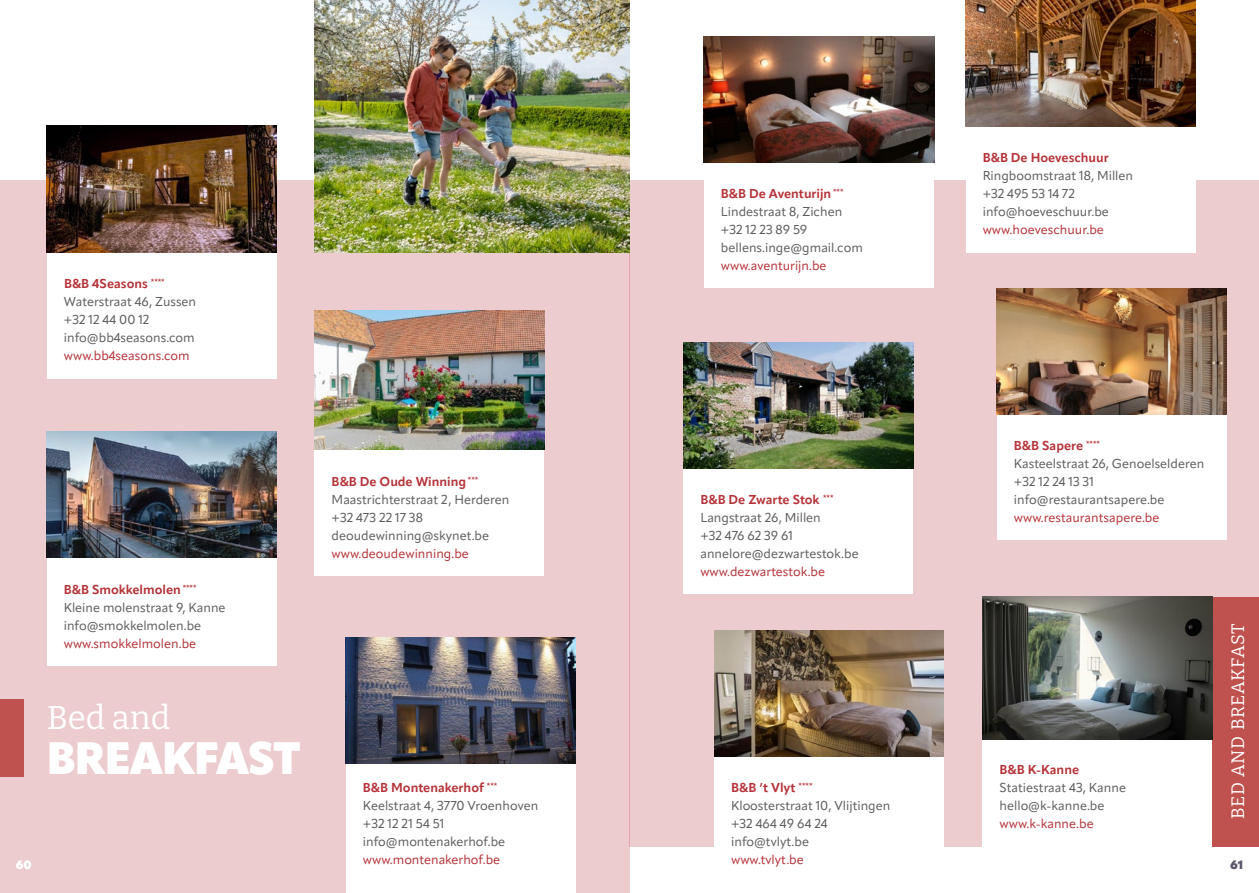
<style>
.page{position:relative;width:1259px;height:893px;background:#fff}
.page>*{position:absolute;margin:0;border:0;box-sizing:border-box;transform-origin:0 0}
.t1{font:900 45px "Apparat";letter-spacing:-.02em;color:#fff}
.t2{font:100 33px "Bitter";color:#fff}
.t3{font:100 18px "Bitter";letter-spacing:.02em;color:#fff}
.t4{font:12.75px/18px "Apparat";color:#5f5e5e}
.t5{font:12.75px "Apparat";color:#b5343a}
.t6{font:700 12.75px "Apparat";color:#b5343a}
.t7{font:900 12px "Apparat";color:#fff}
.t8{font:900 12px "Apparat";color:#5e576c}
.s1{font-weight:700;color:#b5343a}
</style>
<div class="page">
<div style="left:0;top:180px;width:629px;height:713px;background:#ecccce"></div>
<div style="left:629px;top:180px;width:630px;height:666px;background:#ecccce"></div>
<div style="left:346px;top:764px;width:229px;height:129px;background:#fff"></div>
<img style="left:346px;top:638px;width:229px;height:126px">
<div style="left:714px;top:756px;width:230px;height:137px;background:#fff"></div>
<img style="left:714px;top:630px;width:230px;height:126px">
<div style="left:1212px;top:597px;width:47px;height:250px;background:#bf514e"></div>
<div style="left:0;top:700px;width:24px;height:77px;background:#bf514e"></div>
<div style="left:47px;top:252px;width:230px;height:126px;background:#fff"></div>
<img style="left:47px;top:126px;width:230px;height:126px">
<div style="left:315px;top:449px;width:229px;height:126px;background:#fff"></div>
<img style="left:315px;top:310px;width:229px;height:140px">
<div style="left:47px;top:558px;width:229px;height:108px;background:#fff"></div>
<img style="left:47px;top:432px;width:229px;height:126px">
<div style="left:704px;top:163px;width:229px;height:125px;background:#fff"></div>
<img style="left:704px;top:37px;width:230px;height:126px">
<div style="left:965px;top:126px;width:230px;height:126px;background:#fff"></div>
<img style="left:965px;top:0;width:230px;height:126px">
<div style="left:683px;top:468px;width:230px;height:126px;background:#fff"></div>
<img style="left:683px;top:342px;width:230px;height:126px">
<div style="left:997px;top:414px;width:229px;height:126px;background:#fff"></div>
<img style="left:996px;top:288px;width:230px;height:126px">
<div style="left:982px;top:739px;width:230px;height:108px;background:#fff"></div>
<img style="left:982px;top:597px;width:230px;height:142px">
<img style="left:315px;top:0;width:314px;height:252px">
<p class="t4" style="left:64px;top:275px;width:134px"><span class="s1">B&amp;B 4Seasons</span> <sup>****<br></sup>Waterstraat 46, Zussen +32 12 44 00 12 info@bb4seasons.com</p>
<p class="t5" style="left:64px;top:348px;width:127px">www.bb4seasons.com</p>
<p class="t4" style="left:332px;top:473px;width:179px"><span class="s1">B&amp;B De Oude Winning</span> <sup>***<br></sup>Maastrichterstraat 2, Herderen +32 473 22 17 38 deoudewinning@skynet.be</p>
<p class="t5" style="left:332px;top:546px;width:139px">www.deoudewinning.be</p>
<p class="t4" style="left:721px;top:185px;width:143px"><span class="s1">B&amp;B De Aventurijn</span> <sup>***<br></sup>Lindestraat 8, Zichen +32 12 23 89 59 bellens.inge@gmail.com</p>
<p class="t5" style="left:721px;top:258px;width:107px">www.aventurijn.be</p>
<p class="t4" style="left:700px;top:491px;width:160px"><span class="s1">B&amp;B De Zwarte Stok</span> <sup>***<br></sup>Langstraat 26, Millen<br>+32 476 62 39 61 annelore@dezwartestok.be</p>
<p class="t5" style="left:700px;top:564px;width:126px">www.dezwartestok.be</p>
<p class="t6" style="left:982px;top:150px;width:127px">B&amp;B De Hoeveschuur</p>
<p class="t4" style="left:982px;top:167px;width:152px">Ringboomstraat 18, Millen +32 495 53 14 72 info@hoeveschuur.be</p>
<p class="t5" style="left:982px;top:222px;width:123px">www.hoeveschuur.be</p>
<p class="t4" style="left:1014px;top:437px;width:192px"><span class="s1">B&amp;B Sapere</span> <sup>****<br></sup>Kasteelstraat 26, Genoelselderen +32 12 24 13 31 info@restaurantsapere.be</p>
<p class="t5" style="left:1014px;top:510px;width:147px">www.restaurantsapere.be</p>
<p class="t4" style="left:64px;top:581px;width:163px"><span class="s1">B&amp;B Smokkelmolen</span> <sup>****<br></sup>Kleine molenstraat 9, Kanne info@smokkelmolen.be</p>
<p class="t5" style="left:64px;top:636px;width:134px">www.smokkelmolen.be</p>
<h3 class="t3" style="left:1226px;top:819px;width:198px;rotate:-90deg">BED AND BREAKFAST</h3>
<h2 class="t2" style="left:47px;top:696px;width:125px">Bed and</h2>
<h1 class="t1" style="left:47px;top:730px;width:255px">BREAKFAST</h1>
<p class="t6" style="left:999px;top:762px;width:81px">B&amp;B K-Kanne</p>
<p class="t4" style="left:999px;top:779px;width:128px">Statiestraat 43, Kanne hello@k-kanne.be</p>
<p class="t5" style="left:999px;top:816px;width:96px">www.k-kanne.be</p>
<p class="t4" style="left:363px;top:779px;width:177px"><span class="s1">B&amp;B Montenakerhof</span> <sup>***<br></sup>Keelstraat 4, 3770 Vroenhoven +32 12 21 54 51 info@montenakerhof.be</p>
<p class="t5" style="left:363px;top:852px;width:139px">www.montenakerhof.be</p>
<p class="t4" style="left:731px;top:779px;width:161px"><span class="s1">B&amp;B ’t Vlyt</span> <sup>****<br></sup>Kloosterstraat 10, Vlijtingen +32 464 49 64 24 info@tvlyt.be</p>
<p class="t5" style="left:731px;top:852px;width:74px">www.tvlyt.be</p>
<p class="t7" style="left:16px;top:857px;width:17px">60</p>
<p class="t8" style="left:1230px;top:857px;width:14px">61</p>
</div>
